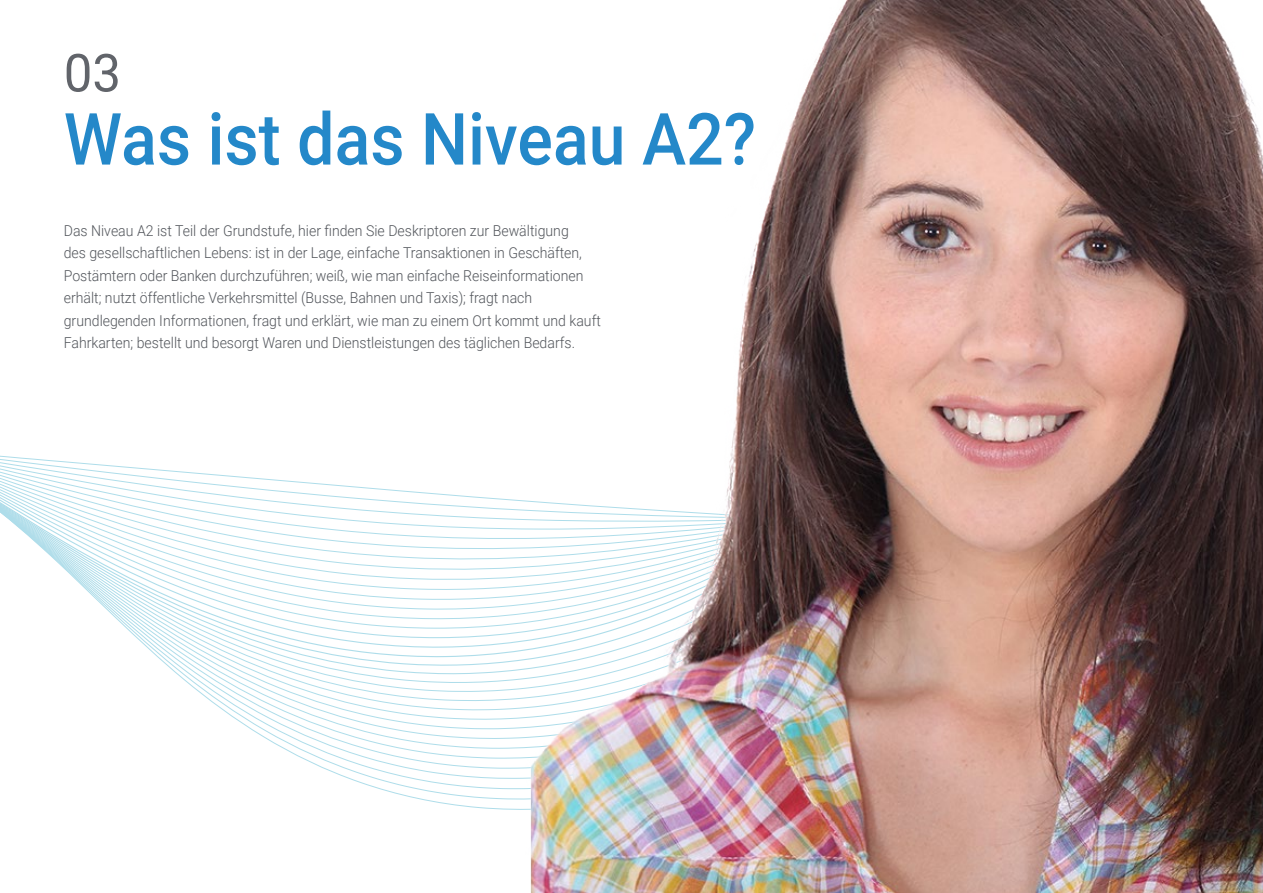
<style>
.page{position:relative;width:1263px;height:893px;background:#fff}
.page>*{position:absolute;margin:0;border:0;box-sizing:border-box;transform-origin:0 0}
.t1{font:500 72px "Roboto";color:#2488c9;scale:.92 1}
.t2{font:52.5px "Roboto";color:#61646a}
.t3{font:300 15px/22.5px "Roboto";color:#52555b;scale:.94 1}
</style>
<div class="page">
<svg style="left:0;top:455px;width:483px;height:354px"></svg>
<img style="left:483px;top:0;width:780px;height:893px">
<h2 class="t2" style="left:64px;top:36px;width:59px">03</h2>
<h1 class="t1" style="left:64px;top:89px;width:754px">Was ist das Niveau A2?</h1>
<p class="t3" style="left:64px;top:218px;width:573px">Das Niveau A2 ist Teil der Grundstufe, hier finden Sie Deskriptoren zur Bewältigung<br>des gesellschaftlichen Lebens: ist in der Lage, einfache Transaktionen in Geschäften, Postämtern oder Banken durchzuführen; weiß, wie man einfache Reiseinformationen erhält; nutzt öffentliche Verkehrsmittel (Busse, Bahnen und Taxis); fragt nach grundlegenden Informationen, fragt und erklärt, wie man zu einem Ort kommt und kauft Fahrkarten; bestellt und besorgt Waren und Dienstleistungen des täglichen Bedarfs.</p>
</div>
